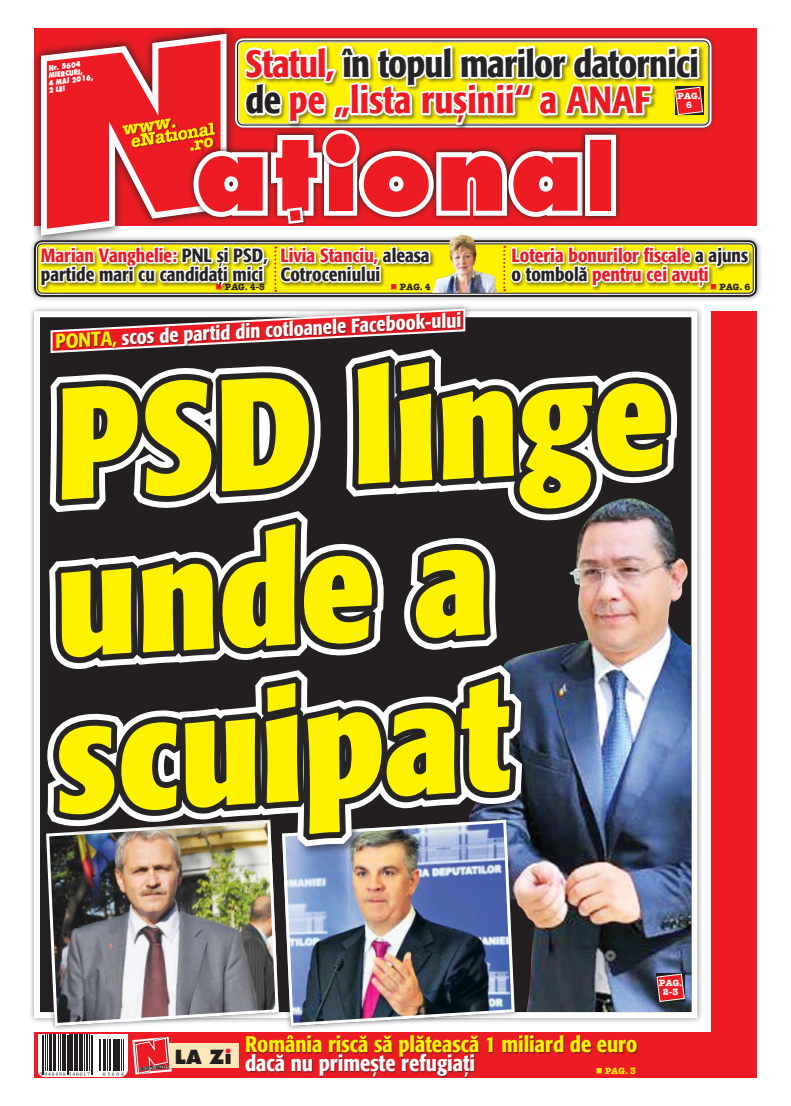
<style>
.page{position:relative;width:791px;height:1106px;background:#fff}
.page>*{position:absolute;margin:0;border:0;box-sizing:border-box;transform-origin:0 0}
.t1{font:700 condensed 156.7px/156.7px "R Formata";color:#fff200}
.t2{font:100.7px "Futura Extra Bold Rom";color:#ed1c24}
.t3{font:500 condensed 37.8px/36.7px "R Formata";letter-spacing:-.01em;color:#ed1c24}
.t4{font:500 condensed 22.4px "R Formata";color:#fff200}
.t5{font:500 condensed 22.4px "R Formata";color:#fff}
.t6{font:500 condensed 20px "R Formata";color:#fff}
.t7{font:19.1px "Futura Extra Bold Rom";color:#231f20}
.t8{font:500 condensed 19px/19px "R Formata";color:#272425}
.t9{font:500 condensed 19px/19px "R Formata";color:#ed1c24}
.t10{font:17.6px "American Type Writer Bold Rom";color:#fff200}
.t11{font:9px "American Type Writer Bold Rom";color:#272425}
.t12{font:9px/9px "American Type Writer Bold Rom";color:#fff;text-align:center}
.t13{font:9px "American Type Writer Bold Rom";color:#fff200}
.t14{font:7.3px/7.3px "Futura Extra Bold Rom";color:#fff;scale:.8 1}
.t15{font:5.5px "Times New Roman";letter-spacing:.18em;color:#231f20}
.s1{color:#272425}
.s2{color:#231f20}
.s3{font-size:70.7px}
.s4{color:#ed1c24}
.s5{color:#fff200}
</style>
<div class="page">
<div style="left:243px;top:43px;width:526px;height:107px;background:#231f20;opacity:.5"></div>
<svg style="left:752px;top:128px;width:17px;height:98px"></svg>
<div style="left:45px;top:347px;width:746px;height:655px;background:#231f20;opacity:.5"></div>
<div style="left:28px;top:234px;width:763px;height:103px;background:#231f20;opacity:.5"></div>
<div style="left:509px;top:244px;width:281px;height:62px;background:#231f20;opacity:.5"></div>
<img style="left:29px;top:27px;width:723px;height:1052px">
<p class="t14" style="left:45px;top:65px;width:59px;text-indent:3px;rotate:-7deg">Nr. 5604 miercuri,<br>4 mai 2016,<br>2 LEI</p>
<p class="t10" style="left:121px;top:119px;width:56px;rotate:-9deg">www.</p>
<h3 class="t3" style="left:246px;top:46px;width:455px">Statul, <span class="s1">în topul marilor datornici </span><span class="s2">de</span> pe „lista ruşinii“ a ANAF</h3>
<p class="t12" style="left:677px;top:92px;width:24px">PAG.<br>6</p>
<h2 class="t2" style="left:195px;top:111px;width:389px">at<span class="s3">I</span>ona</h2>
<p class="t8" style="left:41px;top:246px;width:228px"><span class="s4">Marian Vanghelie:</span> PNL şi PSD, partide mari cu candidaţi mici</p>
<p class="t11" style="left:215px;top:282px;width:51px"><span class="s4">■</span> PAG. 4-5</p>
<p class="t11" style="left:710px;top:281px;width:42px"><span class="s4">■</span> PAG. 6</p>
<p class="t9" style="left:511px;top:246px;width:238px">Loteria bonurilor fiscale <span class="s1">a ajuns o tombolă</span> pentru cei avuţi</p>
<p class="t8" style="left:280px;top:246px;width:151px"><span class="s4">Livia Stanciu,</span> aleasa<br>Cotroceniului</p>
<p class="t11" style="left:391px;top:281px;width:42px"><span class="s4">■</span> PAG. 4</p>
<p class="t6" style="left:54px;top:330px;width:408px;rotate:-3deg"><span class="s5">Ponta,</span> scos de partid din cotloanele Facebook-ului</p>
<h1 class="t1" style="left:33px;top:370px;width:632px;rotate:-3deg">PSD linge unde a scuipat</h1>
<p class="t15" style="left:40px;top:1070px;width:52px">5 948490 540017</p>
<p class="t15" style="left:103px;top:1070px;width:22px">05268034</p>
<p class="t7" style="left:175px;top:1045px;width:58px">La Zi</p>
<p class="t4" style="left:245px;top:1032px;width:394px">România riscă să plătească 1 miliard de euro</p>
<p class="t5" style="left:245px;top:1050px;width:232px">dacă nu primește refugiați</p>
<p class="t13" style="left:596px;top:1065px;width:42px">■ PAG. 3</p>
<p class="t12" style="left:659px;top:978px;width:24px">PAG.<br>2-3</p>
</div>
